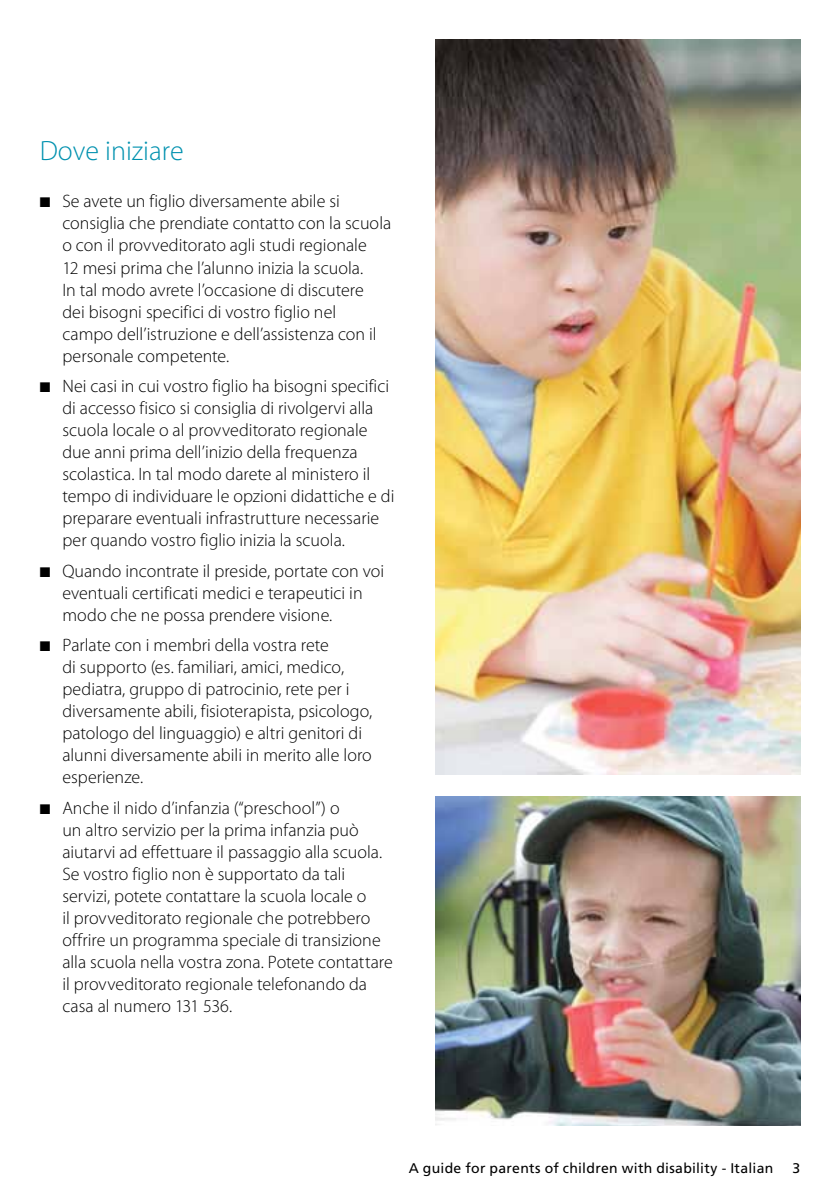
<style>
.page{position:relative;width:840px;height:1191px;background:#fff}
.page>*{position:absolute;margin:0;border:0;box-sizing:border-box;transform-origin:0 0}
.t1{font:300 28px "Myriad Pro";color:#0091af}
.t2{font:300 18px/22px "Myriad Pro";color:#000}
.t3{font:14px "Frutiger";letter-spacing:.02em;color:#000}
</style>
<div class="page">
<img style="left:435px;top:40px;width:364px;height:734px">
<img style="left:435px;top:796px;width:364px;height:329px">
<h1 class="t1" style="left:40px;top:134px;width:145px">Dove iniziare</h1>
<p class="t2" style="left:62px;top:190px;width:330px;text-indent:-23px">■ Se avete un figlio diversamente abile si consiglia che prendiate contatto con la scuola o con il provveditorato agli studi regionale<br>12 mesi prima che l’alunno inizia la scuola.<br>In tal modo avrete l’occasione di discutere<br>dei bisogni specifici di vostro figlio nel campo dell’istruzione e dell’assistenza con il personale competente.</p>
<p class="t2" style="left:62px;top:375px;width:333px;text-indent:-23px">■ Nei casi in cui vostro figlio ha bisogni specifici di accesso fisico si consiglia di rivolgervi alla scuola locale o al provveditorato regionale due anni prima dell’inizio della frequenza scolastica. In tal modo darete al ministero il tempo di individuare le opzioni didattiche e di preparare eventuali infrastrutture necessarie per quando vostro figlio inizia la scuola.</p>
<p class="t2" style="left:62px;top:559px;width:323px;text-indent:-23px">■ Quando incontrate il preside, portate con voi eventuali certificati medici e terapeutici in modo che ne possa prendere visione.</p>
<p class="t2" style="left:62px;top:634px;width:311px;text-indent:-23px">■ Parlate con i membri della vostra rete<br>di supporto (es. familiari, amici, medico, pediatra, gruppo di patrocinio, rete per i diversamente abili, fisioterapista, psicologo, patologo del linguaggio) e altri genitori di alunni diversamente abili in merito alle loro esperienze.</p>
<p class="t2" style="left:62px;top:796px;width:331px;text-indent:-23px">■ Anche il nido d’infanzia (“preschool”) o<br>un altro servizio per la prima infanzia può aiutarvi ad effettuare il passaggio alla scuola.<br>Se vostro figlio non è supportato da tali servizi, potete contattare la scuola locale o<br>il provveditorato regionale che potrebbero offrire un programma speciale di transizione alla scuola nella vostra zona. Potete contattare il provveditorato regionale telefonando da casa al numero 131 536.</p>
<p class="t3" style="left:408px;top:1160px;width:366px">A guide for parents of children with disability - Italian</p>
<p class="t3" style="left:792px;top:1160px;width:9px">3</p>
</div>
